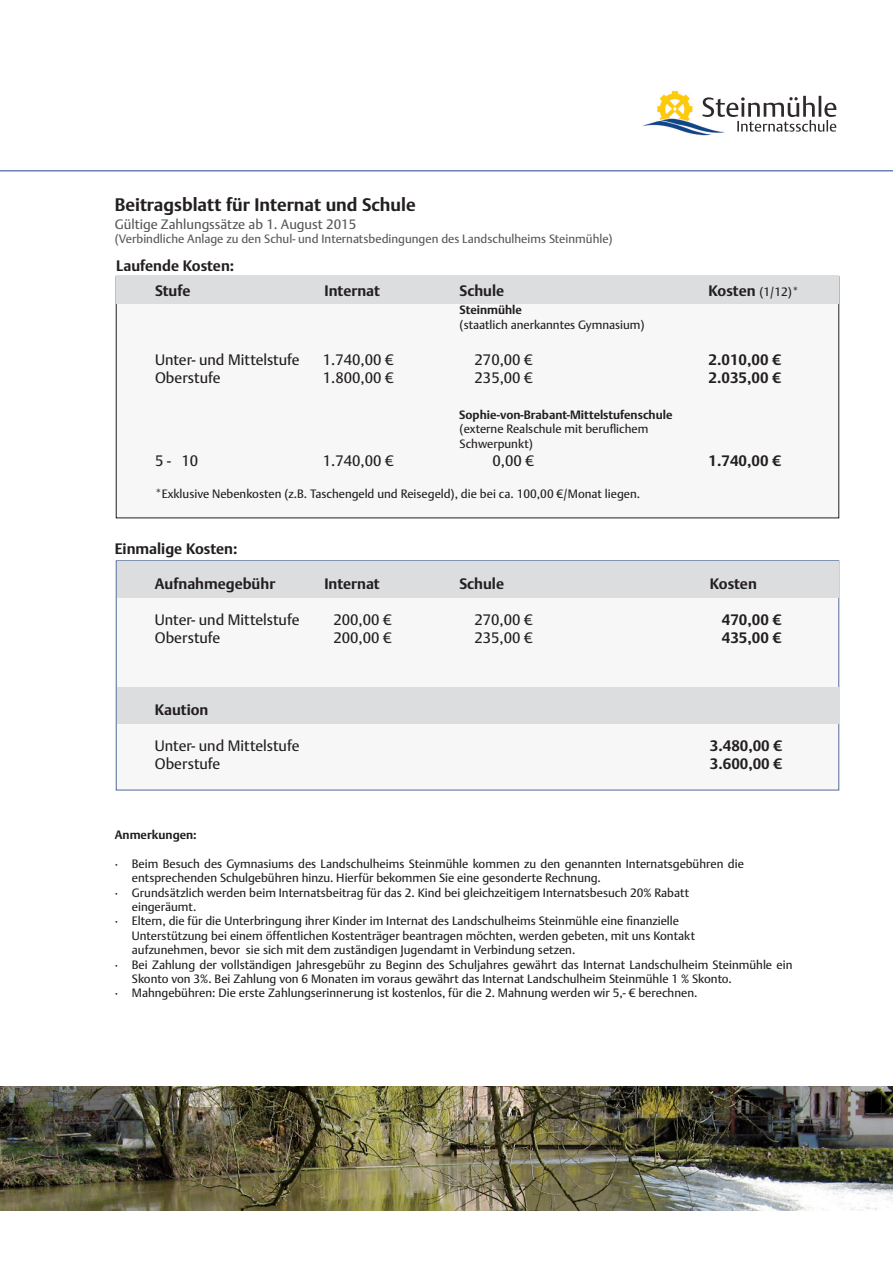
<style>
.page{position:relative;width:893px;height:1263px;background:#fff}
.page>*{position:absolute;margin:0;border:0;box-sizing:border-box;transform-origin:0 0}
.t1{font:700 18px "DTL Argo TOT";color:#231f20}
.t2{font:15px "DTL Argo TOT";color:#231f20}
.t3{font:700 15px "DTL Argo TOT";color:#231f20}
.t4{font:13.5px "DTL Argo TOT";color:#57585a}
.t5{font:12px/14.4px "DTL Argo TOT";color:#231f20}
.t6{font:12px "DTL Argo TOT";color:#57585a}
.t7{font:700 12px "DTL Argo TOT";color:#231f20}
.s1{font-weight:700;font-size:15px}
</style>
<div class="page">
<img style="left:642px;top:90px;width:195px;height:46px">
<img style="left:702px;top:96px;width:134px;height:21px">
<img style="left:737px;top:120px;width:99px;height:12px">
<hr style="left:0;top:171px;width:893px;height:1px;background:#253f8e">
<div style="left:116px;top:277px;width:723px;height:241px;background:#f7f7f8"></div>
<div style="left:116px;top:275px;width:723px;height:29px;background:#dcdddf"></div>
<img style="left:0;top:1087px;width:893px;height:123px">
<div style="left:116px;top:561px;width:723px;height:229px;background:#f7f7f8"></div>
<div style="left:117px;top:561px;width:722px;height:36px;background:#dcdddf"></div>
<div style="left:117px;top:687px;width:723px;height:37px;background:#dcdddf"></div>
<h1 class="t1" style="left:115px;top:194px;width:302px">Beitragsblatt für Internat und Schule</h1>
<p class="t4" style="left:115px;top:216px;width:243px">Gültige Zahlungssätze ab 1. August 2015</p>
<p class="t6" style="left:115px;top:232px;width:499px">(Verbindliche Anlage zu den Schul- und Internatsbedingungen des Landschulheims Steinmühle)</p>
<p class="t3" style="left:116px;top:257px;width:120px">Laufende Kosten:</p>
<p class="t3" style="left:155px;top:282px;width:37px">Stufe</p>
<p class="t3" style="left:325px;top:282px;width:57px">Internat</p>
<p class="t3" style="left:460px;top:282px;width:46px">Schule</p>
<p class="t5" style="left:709px;top:285px;width:92px"><span class="s1">Kosten</span> (1/12)*</p>
<p class="t7" style="left:460px;top:303px;width:64px">Steinmühle</p>
<p class="t5" style="left:460px;top:317px;width:187px">(staatlich anerkanntes Gymnasium)</p>
<p class="t2" style="left:155px;top:350px;width:146px">Unter- und Mittelstufe</p>
<p class="t2" style="left:323px;top:350px;width:72px">1.740,00 €</p>
<p class="t2" style="left:475px;top:350px;width:60px">270,00 €</p>
<p class="t3" style="left:709px;top:350px;width:74px">2.010,00 €</p>
<p class="t2" style="left:155px;top:368px;width:67px">Oberstufe</p>
<p class="t2" style="left:323px;top:368px;width:72px">1.800,00 €</p>
<p class="t2" style="left:475px;top:368px;width:60px">235,00 €</p>
<p class="t3" style="left:709px;top:368px;width:74px">2.035,00 €</p>
<p class="t7" style="left:459px;top:407px;width:215px">Sophie-von-Brabant-Mittelstufenschule</p>
<p class="t5" style="left:460px;top:422px;width:190px">(externe Realschule mit beruflichem<br>Schwerpunkt)</p>
<p class="t2" style="left:155px;top:451px;width:45px">5 - 10</p>
<p class="t2" style="left:323px;top:451px;width:72px">1.740,00 €</p>
<p class="t2" style="left:493px;top:451px;width:43px">0,00 €</p>
<p class="t3" style="left:709px;top:451px;width:74px">1.740,00 €</p>
<p class="t5" style="left:155px;top:487px;width:487px">*Exklusive Nebenkosten (z.B. Taschengeld und Reisegeld), die bei ca. 100,00 €/Monat liegen.</p>
<p class="t3" style="left:115px;top:540px;width:124px">Einmalige Kosten:</p>
<p class="t3" style="left:155px;top:575px;width:122px">Aufnahmegebühr</p>
<p class="t3" style="left:324px;top:575px;width:57px">Internat</p>
<p class="t3" style="left:459px;top:575px;width:46px">Schule</p>
<p class="t3" style="left:710px;top:575px;width:48px">Kosten</p>
<p class="t2" style="left:155px;top:611px;width:146px">Unter- und Mittelstufe</p>
<p class="t2" style="left:333px;top:611px;width:60px">200,00 €</p>
<p class="t2" style="left:474px;top:611px;width:60px">270,00 €</p>
<p class="t3" style="left:722px;top:611px;width:61px">470,00 €</p>
<p class="t2" style="left:155px;top:629px;width:67px">Oberstufe</p>
<p class="t2" style="left:333px;top:629px;width:60px">200,00 €</p>
<p class="t2" style="left:474px;top:629px;width:60px">235,00 €</p>
<p class="t3" style="left:722px;top:629px;width:61px">435,00 €</p>
<p class="t3" style="left:155px;top:701px;width:55px">Kaution</p>
<p class="t2" style="left:155px;top:737px;width:146px">Unter- und Mittelstufe</p>
<p class="t3" style="left:710px;top:737px;width:74px">3.480,00 €</p>
<p class="t2" style="left:155px;top:755px;width:67px">Oberstufe</p>
<p class="t3" style="left:710px;top:755px;width:74px">3.600,00 €</p>
<p class="t7" style="left:115px;top:828px;width:84px">Anmerkungen:</p>
<p class="t5" style="left:115px;top:856px;width:631px">· Beim Besuch des Gymnasiums des Landschulheims Steinmühle kommen zu den genannten Internatsgebühren die</p>
<p class="t5" style="left:132px;top:871px;width:471px">entsprechenden Schulgebühren hinzu. Hierfür bekommen Sie eine gesonderte Rechnung.</p>
<p class="t5" style="left:115px;top:885px;width:576px">· Grundsätzlich werden beim Internatsbeitrag für das 2. Kind bei gleichzeitigem Internatsbesuch 20% Rabatt</p>
<p class="t5" style="left:132px;top:900px;width:66px">eingeräumt.</p>
<p class="t5" style="left:115px;top:914px;width:566px">· Eltern, die für die Unterbringung ihrer Kinder im Internat des Landschulheims Steinmühle eine finanzielle</p>
<p class="t5" style="left:132px;top:928px;width:565px">Unterstützung bei einem öffentlichen Kostenträger beantragen möchten, werden gebeten, mit uns Kontakt</p>
<p class="t5" style="left:132px;top:943px;width:445px">aufzunehmen, bevor sie sich mit dem zuständigen Jugendamt in Verbindung setzen.</p>
<p class="t5" style="left:115px;top:957px;width:679px">· Bei Zahlung der vollständigen Jahresgebühr zu Beginn des Schuljahres gewährt das Internat Landschulheim Steinmühle ein</p>
<p class="t5" style="left:132px;top:972px;width:602px">Skonto von 3%. Bei Zahlung von 6 Monaten im voraus gewährt das Internat Landschulheim Steinmühle 1 % Skonto.</p>
<p class="t5" style="left:115px;top:986px;width:584px">· Mahngebühren: Die erste Zahlungserinnerung ist kostenlos, für die 2. Mahnung werden wir 5,- € berechnen.</p>
</div>
